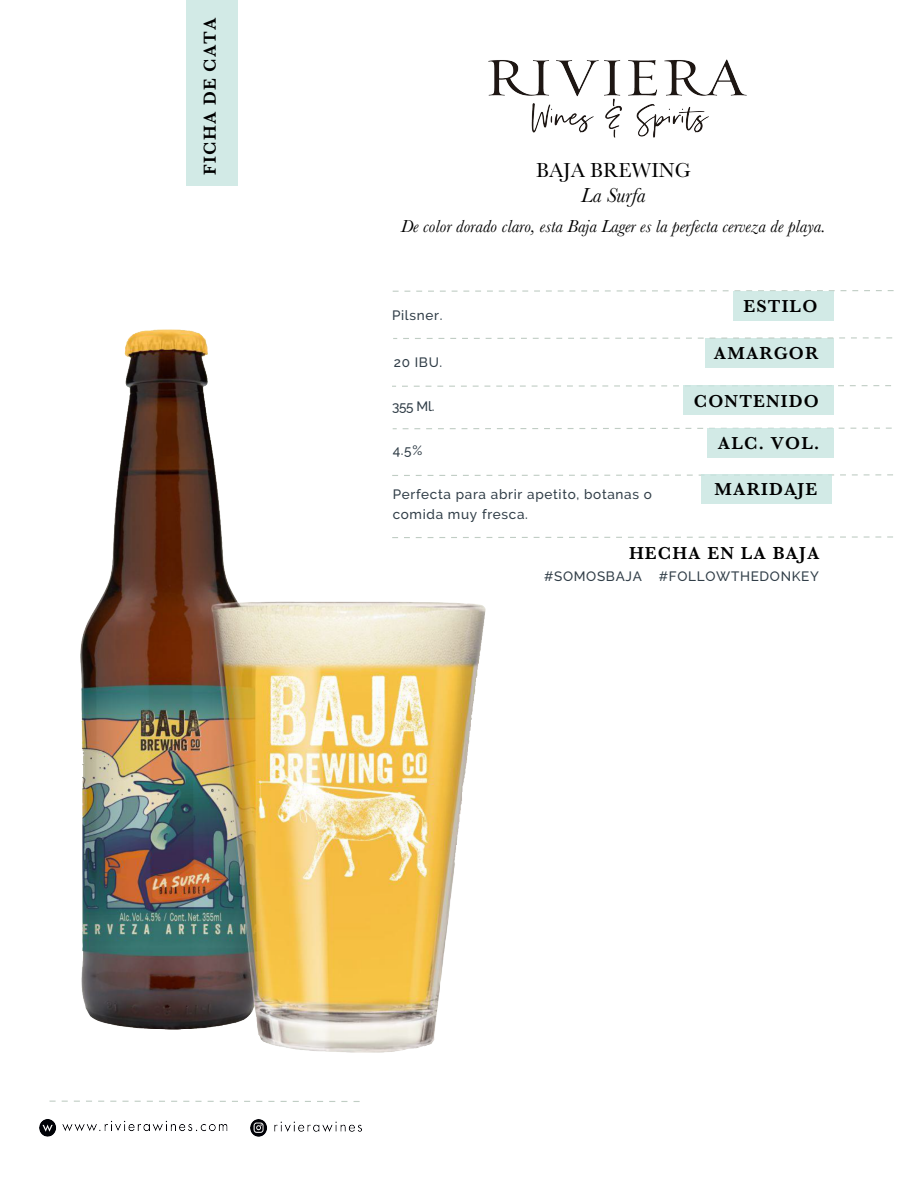
<style>
.page{position:relative;width:915px;height:1191px;background:#fff}
.page>*{position:absolute;margin:0;border:0;box-sizing:border-box;transform-origin:0 0}
.t1{font:21px "Baskerville";color:#000}
.t2{font:italic 21px "Baskerville";color:#000}
.t3{font:600 18px "Baskerville";letter-spacing:.06em;color:#000}
.t4{font:italic 18px "Baskerville";color:#000}
.t5{font:500 13.5px/19.5px "Raleway";letter-spacing:.05em;color:#313e48}
</style>
<div class="page">
<div style="left:186px;top:0;width:51px;height:185px;background:#d2eae6"></div>
<svg style="left:534px;top:290px;width:360px;height:2px"></svg>
<div style="left:733px;top:290px;width:100px;height:30px;background:#d2eae6"></div>
<svg style="left:532px;top:427px;width:360px;height:3px"></svg>
<div style="left:705px;top:338px;width:128px;height:30px;background:#d2eae6"></div>
<svg style="left:531px;top:385px;width:360px;height:2px"></svg>
<div style="left:706px;top:428px;width:126px;height:30px;background:#d2eae6"></div>
<svg style="left:533px;top:474px;width:360px;height:2px"></svg>
<div style="left:700px;top:474px;width:131px;height:30px;background:#d2eae6"></div>
<svg style="left:533px;top:536px;width:360px;height:2px"></svg>
<img style="left:39px;top:1119px;width:323px;height:18px">
<img style="left:488px;top:59px;width:259px;height:79px">
<div style="left:683px;top:385px;width:150px;height:30px;background:#d2eae6"></div>
<svg style="left:532px;top:337px;width:360px;height:2px"></svg>
<img style="left:49px;top:290px;width:479px;height:812px">
<h2 class="t3" style="left:197px;top:174px;width:158px;rotate:-90deg">FICHA DE CATA</h2>
<h1 class="t1" style="left:536px;top:156px;width:156px">BAJA BREWING</h1>
<h1 class="t2" style="left:581px;top:181px;width:66px">La Surfa</h1>
<h2 class="t4" style="left:401px;top:214px;width:426px">De color dorado claro, esta Baja Lager es la perfecta cerveza de playa.</h2>
<p class="t5" style="left:392px;top:306px;width:52px">Pilsner.</p>
<p class="t5" style="left:393px;top:352px;width:50px">20 IBU.</p>
<h2 class="t3" style="left:743px;top:293px;width:75px">ESTILO</h2>
<h2 class="t3" style="left:713px;top:341px;width:106px">AMARGOR</h2>
<p class="t5" style="left:392px;top:396px;width:44px">355 Ml.</p>
<h2 class="t3" style="left:693px;top:388px;width:126px">CONTENIDO</h2>
<p class="t5" style="left:392px;top:440px;width:31px">4.5%</p>
<p class="t5" style="left:392px;top:485px;width:261px">Perfecta para abrir apetito, botanas o comida muy fresca.</p>
<h2 class="t3" style="left:717px;top:430px;width:103px">ALC. VOL.</h2>
<h2 class="t3" style="left:714px;top:477px;width:104px">MARIDAJE</h2>
<h2 class="t3" style="left:628px;top:541px;width:192px">HECHA EN LA BAJA</h2>
<p class="t5" style="left:544px;top:566px;width:99px">#SOMOSBAJA</p>
<p class="t5" style="left:658px;top:566px;width:161px">#FOLLOWTHEDONKEY</p>
</div>
